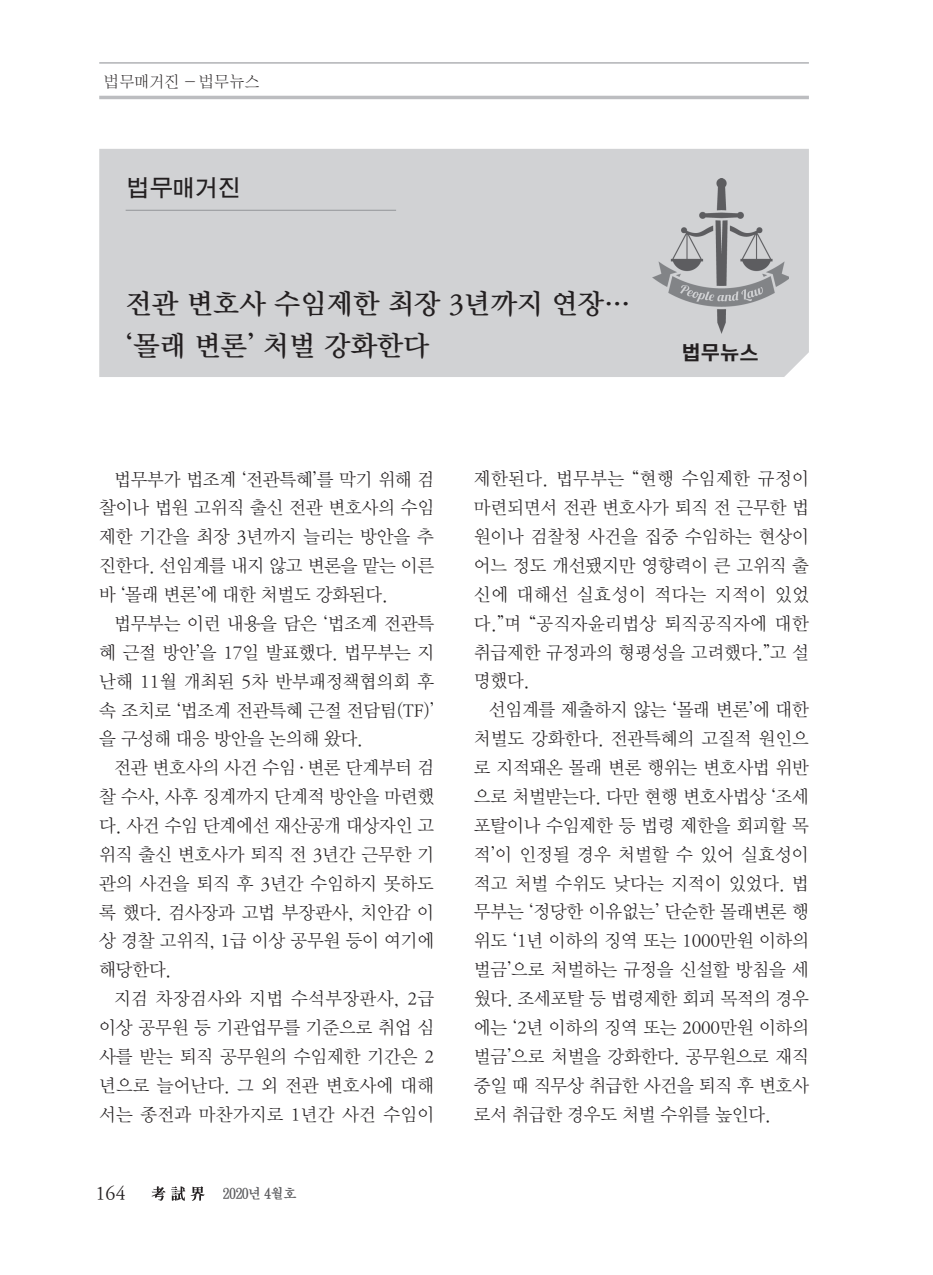
<style>
.page{position:relative;width:933px;height:1275px;background:#fff}
.page>*{position:absolute;margin:0;border:0;box-sizing:border-box;transform-origin:0 0}
.t1{font:28px/42px "DX Nmu Std 40";color:#231f20}
.t2{font:22.75px "D Xgo Std 40";color:#231f20}
.t3{font:19.25px "DX Frty Std B";color:#231f20}
.t4{font:19.25px "DX Nmu Std 30";color:#231f20}
.t5{font:18.38px/28.9px "DX Nmu Std 20";letter-spacing:-.01em;color:#231f20;text-align:justify}
.t6{font:15.75px "DX Shnm Std";letter-spacing:-.01em;color:#231f20}
.t7{font:14px "D Xmu Std 40";letter-spacing:-.05em;color:#5a5a5d;scale:.95 1}
</style>
<div class="page">
<hr style="left:99px;top:96px;width:710px;height:3px;background:#bcbdc0">
<hr style="left:99px;top:62px;width:710px;height:2px;background:#bcbdc0">
<svg style="left:152px;top:1186px;width:13px;height:15px"></svg>
<svg style="left:171px;top:1186px;width:14px;height:15px"></svg>
<svg style="left:191px;top:1186px;width:14px;height:15px"></svg>
<div style="left:99px;top:149px;width:710px;height:228px;background:#d1d2d4"></div>
<hr style="left:126px;top:210px;width:270px;height:1px;background:#939598">
<img style="left:652px;top:178px;width:136px;height:155px">
<p class="t6" style="left:104px;top:74px;width:157px">법무매거진 - 법무뉴스</p>
<p class="t2" style="left:127px;top:177px;width:115px">법무매거진</p>
<h1 class="t1" style="left:126px;top:283px;width:506px">전관 변호사 수임제한 최장 3년까지 연장… ‘몰래 변론’ 처벌 강화한다</h1>
<p class="t3" style="left:681px;top:343px;width:78px">법무뉴스</p>
<p class="t5" style="left:99px;top:465px;width:336px;text-indent:15px">법무부가 법조계 ‘전관특혜’를 막기 위해 검 찰이나 법원 고위직 출신 전관 변호사의 수임 제한 기간을 최장 3년까지 늘리는 방안을 추 진한다. 선임계를 내지 않고 변론을 맡는 이른 바 ‘몰래 변론’에 대한 처벌도 강화된다.</p>
<p class="t5" style="left:99px;top:609px;width:336px;text-indent:15px">법무부는 이런 내용을 담은 ‘법조계 전관특 혜 근절 방안’을 17일 발표했다. 법무부는 지 난해 11월 개최된 5차 반부패정책협의회 후 속 조치로 ‘법조계 전관특혜 근절 전담팀(TF)’ 을 구성해 대응 방안을 논의해 왔다.</p>
<p class="t5" style="left:99px;top:754px;width:336px;text-indent:15px">전관 변호사의 사건 수임·변론 단계부터 검 찰 수사, 사후 징계까지 단계적 방안을 마련했 다. 사건 수임 단계에선 재산공개 대상자인 고 위직 출신 변호사가 퇴직 전 3년간 근무한 기 관의 사건을 퇴직 후 3년간 수임하지 못하도 록 했다. 검사장과 고법 부장판사, 치안감 이 상 경찰 고위직, 1급 이상 공무원 등이 여기에 해당한다.</p>
<p class="t5" style="left:99px;top:985px;width:336px;text-indent:15px">지검 차장검사와 지법 수석부장판사, 2급 이상 공무원 등 기관업무를 기준으로 취업 심 사를 받는 퇴직 공무원의 수임제한 기간은 2 년으로 늘어난다. 그 외 전관 변호사에 대해 서는 종전과 마찬가지로 1년간 사건 수임이</p>
<p class="t4" style="left:95px;top:1184px;width:31px">164</p>
<p class="t7" style="left:222px;top:1186px;width:80px">2020년 4월호</p>
<p class="t5" style="left:474px;top:465px;width:336px">제한된다. 법무부는 “현행 수임제한 규정이 마련되면서 전관 변호사가 퇴직 전 근무한 법 원이나 검찰청 사건을 집중 수임하는 현상이 어느 정도 개선됐지만 영향력이 큰 고위직 출 신에 대해선 실효성이 적다는 지적이 있었 다.”며 “공직자윤리법상 퇴직공직자에 대한 취급제한 규정과의 형평성을 고려했다.”고 설 명했다.</p>
<p class="t5" style="left:474px;top:696px;width:336px;text-indent:15px">선임계를 제출하지 않는 ‘몰래 변론’에 대한 처벌도 강화한다. 전관특혜의 고질적 원인으 로 지적돼온 몰래 변론 행위는 변호사법 위반 으로 처벌받는다. 다만 현행 변호사법상 ‘조세 포탈이나 수임제한 등 법령 제한을 회피할 목 적’이 인정될 경우 처벌할 수 있어 실효성이 적고 처벌 수위도 낮다는 지적이 있었다. 법 무부는 ‘정당한 이유없는’ 단순한 몰래변론 행 위도 ‘1년 이하의 징역 또는 1000만원 이하의 벌금’으로 처벌하는 규정을 신설할 방침을 세 웠다. 조세포탈 등 법령제한 회피 목적의 경우 에는 ‘2년 이하의 징역 또는 2000만원 이하의 벌금’으로 처벌을 강화한다. 공무원으로 재직 중일 때 직무상 취급한 사건을 퇴직 후 변호사 로서 취급한 경우도 처벌 수위를 높인다.</p>
</div>
